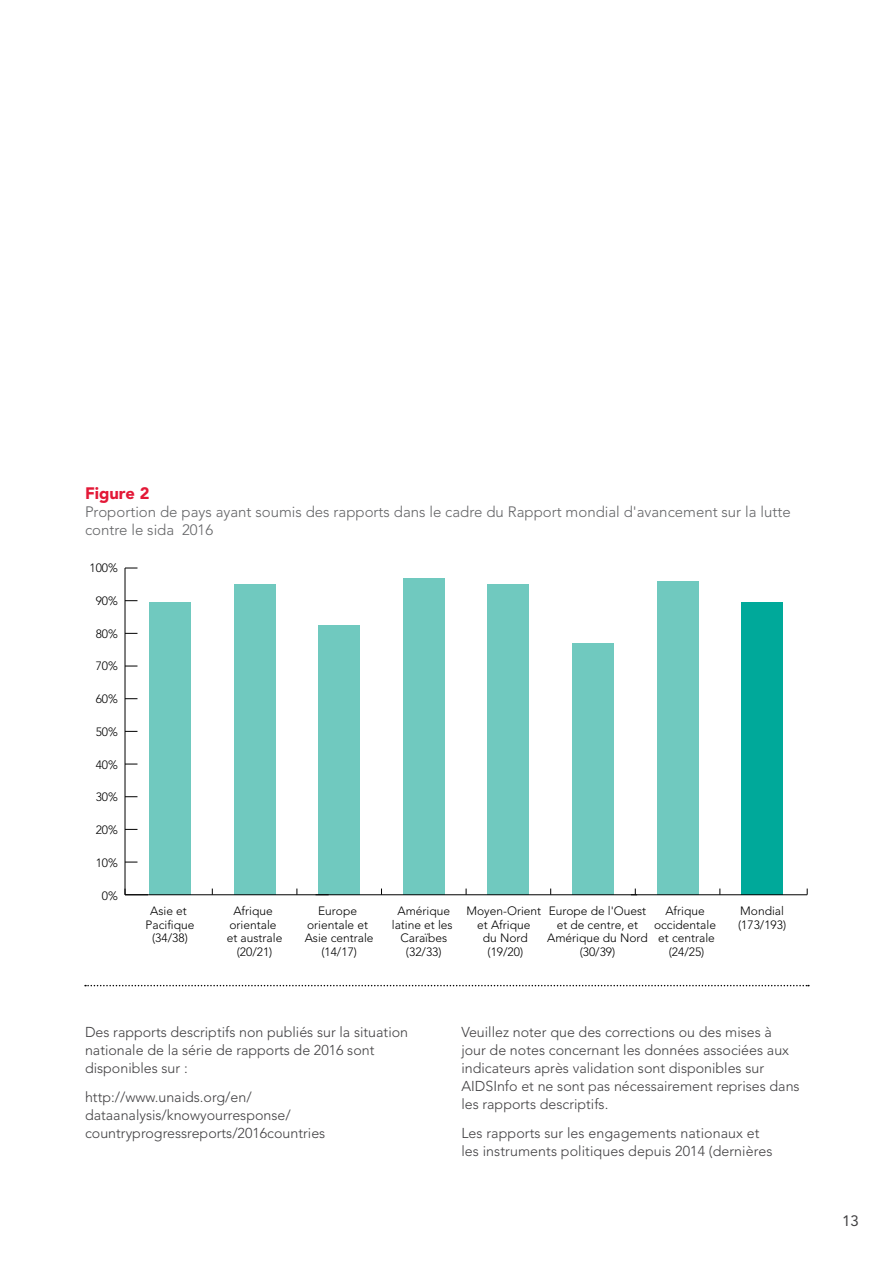
<style>
.page{position:relative;width:893px;height:1263px;background:#fff}
.page>*{position:absolute;margin:0;border:0;box-sizing:border-box;transform-origin:0 0}
.t1{font:900 16.5px "Avenir";color:#e31837}
.t2{font:300 15px/18px "Avenir";color:#636466}
.t3{font:15px "Avenir";color:#414042}
.t4{font:300 14.25px/18px "Avenir";color:#414042}
.t5{font:300 12px/13.5px "Avenir";color:#000;text-align:center}
</style>
<div class="page">
<svg style="left:85px;top:985px;width:724px;height:1px"></svg>
<div style="left:149px;top:602px;width:42px;height:293px;background:#70c9bf"></div>
<div style="left:234px;top:584px;width:42px;height:311px;background:#70c9bf"></div>
<div style="left:318px;top:625px;width:42px;height:270px;background:#70c9bf"></div>
<div style="left:403px;top:578px;width:42px;height:317px;background:#70c9bf"></div>
<div style="left:487px;top:584px;width:42px;height:311px;background:#70c9bf"></div>
<div style="left:572px;top:643px;width:42px;height:252px;background:#70c9bf"></div>
<div style="left:657px;top:581px;width:41px;height:314px;background:#70c9bf"></div>
<div style="left:741px;top:602px;width:42px;height:293px;background:#00a99a"></div>
<hr style="left:125px;top:894px;width:682px;height:1px;background:#000">
<svg style="left:316px;top:894px;width:13px;height:1px"></svg>
<hr style="left:125px;top:568px;width:1px;height:327px;background:#000">
<svg style="left:125px;top:889px;width:23px;height:6px"></svg>
<svg style="left:124px;top:567px;width:13px;height:2px"></svg>
<svg style="left:125px;top:862px;width:12px;height:1px"></svg>
<svg style="left:124px;top:826px;width:13px;height:4px"></svg>
<svg style="left:125px;top:796px;width:12px;height:1px"></svg>
<svg style="left:124px;top:761px;width:13px;height:4px"></svg>
<svg style="left:125px;top:731px;width:12px;height:1px"></svg>
<svg style="left:124px;top:697px;width:13px;height:2px"></svg>
<svg style="left:125px;top:666px;width:12px;height:1px"></svg>
<svg style="left:124px;top:632px;width:13px;height:2px"></svg>
<svg style="left:125px;top:600px;width:12px;height:1px"></svg>
<svg style="left:631px;top:888px;width:6px;height:7px"></svg>
<p class="t1" style="left:85px;top:483px;width:66px">Figure 2</p>
<p class="t2" style="left:85px;top:503px;width:707px">Proportion de pays ayant soumis des rapports dans le cadre du Rapport mondial d'avancement sur la lutte contre le sida 2016</p>
<p class="t5" style="left:109px;top:555px;width:8px">5</p>
<p class="t5" style="left:87px;top:560px;width:30px">100%</p>
<p class="t5" style="left:89px;top:561px;width:30px">100%</p>
<p class="t5" style="left:96px;top:594px;width:24px">90%</p>
<p class="t5" style="left:103px;top:624px;width:14px">20</p>
<p class="t5" style="left:96px;top:627px;width:24px">80%</p>
<p class="t5" style="left:96px;top:659px;width:24px">70%</p>
<p class="t5" style="left:96px;top:692px;width:24px">60%</p>
<p class="t5" style="left:96px;top:725px;width:24px">50%</p>
<p class="t5" style="left:96px;top:758px;width:24px">40%</p>
<p class="t5" style="left:96px;top:790px;width:24px">30%</p>
<p class="t5" style="left:96px;top:823px;width:24px">20%</p>
<p class="t5" style="left:96px;top:856px;width:24px">10%</p>
<p class="t5" style="left:102px;top:889px;width:18px">0%</p>
<p class="t5" style="left:103px;top:690px;width:14px">15</p>
<p class="t5" style="left:103px;top:754px;width:14px">10</p>
<p class="t5" style="left:109px;top:755px;width:8px">2</p>
<p class="t5" style="left:109px;top:818px;width:8px">5</p>
<p class="t5" style="left:109px;top:888px;width:8px">0</p>
<p class="t5" style="left:146px;top:904px;width:50px">Asie et<br>Pacifique (34/38)</p>
<p class="t5" style="left:227px;top:904px;width:57px">Afrique orientale et australe (20/21)</p>
<p class="t5" style="left:305px;top:904px;width:70px">Europe orientale et<br>Asie centrale (14/17)</p>
<p class="t5" style="left:466px;top:904px;width:76px">Moyen-Orient et Afrique<br>du Nord (19/20)</p>
<p class="t5" style="left:547px;top:904px;width:102px">Europe de l'Ouest et de centre, et<br>Amérique du Nord (30/39)</p>
<p class="t5" style="left:654px;top:904px;width:64px">Afrique occidentale et centrale (24/25)</p>
<p class="t5" style="left:738px;top:904px;width:50px;text-align:left">Mondial (173/193)</p>
<p class="t5" style="left:392px;top:904px;width:62px">Amérique latine et les<br>Caraïbes (32/33)</p>
<p class="t4" style="left:85px;top:1023px;width:325px">Des rapports descriptifs non publiés sur la situation nationale de la série de rapports de 2016 sont disponibles sur :</p>
<p class="t4" style="left:85px;top:1088px;width:242px">http://www.unaids.org/en/ dataanalysis/knowyourresponse/ countryprogressreports/2016countries</p>
<p class="t4" style="left:461px;top:1023px;width:340px">Veuillez noter que des corrections ou des mises à jour de notes concernant les données associées aux indicateurs après validation sont disponibles sur AIDSInfo et ne sont pas nécessairement reprises dans les rapports descriptifs.</p>
<p class="t4" style="left:461px;top:1124px;width:313px">Les rapports sur les engagements nationaux et les instruments politiques depuis 2014 (dernières</p>
<p class="t3" style="left:842px;top:1212px;width:18px">13</p>
</div>
